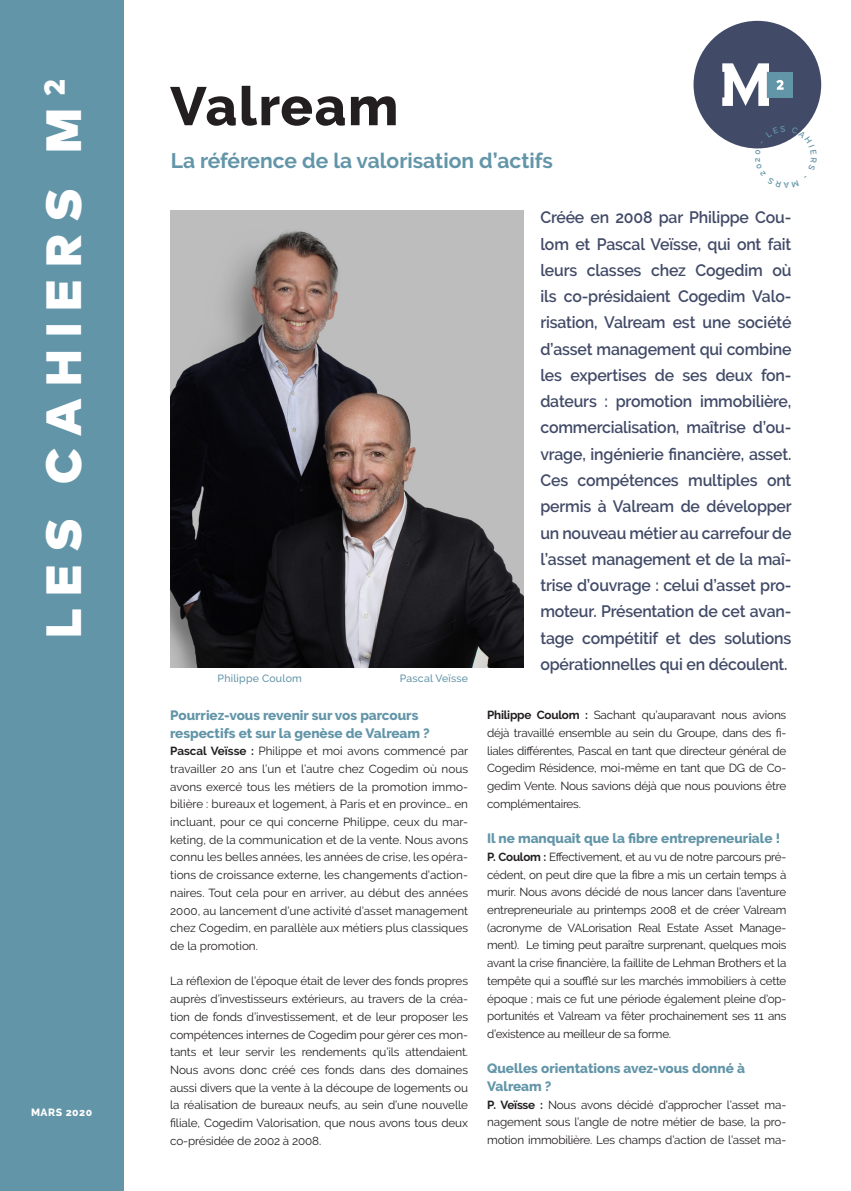
<style>
.page{position:relative;width:851px;height:1191px;background:#fff}
.page>*{position:absolute;margin:0;border:0;box-sizing:border-box;transform-origin:0 0}
.t1{font:800 54px "Raleway";letter-spacing:.03em;color:#231f20}
.t2{font:900 49.5px "Mark Pro";letter-spacing:.25em;color:#fff}
.t3{font:700 21px "Raleway";color:#6295a8}
.t4{font:600 16.5px/26.2px "Raleway";letter-spacing:-.01em;color:#414a67;text-align:justify;scale:.96 1}
.Questions{font:800 13.5px/17.7px "Raleway";color:#6295a8}
.Réponses{font:11.7px/17.7px "Raleway";letter-spacing:-.015em;color:#231f20;text-align:justify}
.t5{font:500 10.5px "Raleway";letter-spacing:.02em;color:#6295a8}
.t6{font:800 10.5px "Raleway";letter-spacing:.05em;color:#fff}
.s1{font-weight:700}
</style>
<div class="page">
<div style="left:0;top:0;width:123px;height:1191px;background:#6295a8"></div>
<div style="left:693px;top:21px;width:128px;height:127px;background:#414a67;border-radius:50%"></div>
<svg style="left:722px;top:63px;width:46px;height:43px"></svg>
<div style="left:766px;top:72px;width:26px;height:25px;background:#6295a8"></div>
<svg style="left:776px;top:80px;width:7px;height:10px"></svg>
<img style="left:171px;top:211px;width:352px;height:457px">
<svg style="left:755px;top:125px;width:52px;height:24px"></svg>
<p class="t2" style="left:25px;top:637px;width:560px;rotate:-90deg">LES CAHIERS M <sup>2</sup></p>
<p class="t6" style="left:31px;top:1106px;width:63px">MARS 2020</p>
<p class="t1" style="left:170px;top:76px;width:230px">Valream</p>
<p class="t3" style="left:171px;top:149px;width:383px">La référence de la valorisation d’actifs</p>
<p class="t5" style="left:217px;top:672px;width:86px">Philippe Coulom</p>
<p class="t5" style="left:400px;top:672px;width:70px">Pascal Veïsse</p>
<p class="Questions" style="left:170px;top:706px;width:250px">Pourriez-vous revenir sur vos parcours</p>
<p class="Questions" style="left:170px;top:724px;width:261px">respectifs et sur la genèse de Valream ?</p>
<p class="Réponses" style="left:170px;top:742px;width:299px"><span class="s1">Pascal Veïsse :</span> Philippe et moi avons commencé par travailler 20 ans l’un et l’autre chez Cogedim où nous avons exercé tous les métiers de la promotion immo&shy;bilière : bureaux et logement, à Paris et en province… en incluant, pour ce qui concerne Philippe, ceux du mar&shy;keting, de la communication et de la vente. Nous avons connu les belles années, les années de crise, les opéra&shy;tions de croissance externe, les changements d’action&shy;naires. Tout cela pour en arriver, au début des années 2000, au lancement d’une activité d’asset management chez Cogedim, en parallèle aux métiers plus classiques de la promotion.</p>
<p class="Réponses" style="left:170px;top:972px;width:299px">La réflexion de l’époque était de lever des fonds propres auprès d’investisseurs extérieurs, au travers de la créa&shy;tion de fonds d’investissement, et de leur proposer les compétences internes de Cogedim pour gérer ces mon&shy;tants et leur servir les rendements qu’ils attendaient.<br>Nous avons donc créé ces fonds dans des domaines aussi divers que la vente à la découpe de logements ou la réalisation de bureaux neufs, au sein d’une nouvelle filiale, Cogedim Valorisation, que nous avons tous deux co-présidée de 2002 à 2008.</p>
<p class="t4" style="left:540px;top:204px;width:263px">Créée en 2008 par Philippe Cou&shy;lom et Pascal Veïsse, qui ont fait leurs classes chez Cogedim où ils co-présidaient Cogedim Valo&shy;risation, Valream est une société d’asset management qui combine les expertises de ses deux fon&shy;dateurs : promotion immobilière, commercialisation, maîtrise d’ou&shy;vrage, ingénierie financière, asset.<br>Ces compétences multiples ont permis à Valream de développer un nouveau métier au carrefour de l’asset management et de la maî&shy;trise d’ouvrage : celui d’asset pro&shy;moteur. Présentation de cet avan&shy;tage compétitif et des solutions opérationnelles qui en découlent.</p>
<p class="Réponses" style="left:487px;top:706px;width:300px"><span class="s1">Philippe Coulom :</span> Sachant qu’auparavant nous avions déjà travaillé ensemble au sein du Groupe, dans des fi&shy;liales différentes, Pascal en tant que directeur général de Cogedim Résidence, moi-même en tant que DG de Co&shy;gedim Vente. Nous savions déjà que nous pouvions être complémentaires.</p>
<p class="Questions" style="left:487px;top:829px;width:294px">Il ne manquait que la fibre entrepreneuriale !</p>
<p class="Réponses" style="left:487px;top:848px;width:300px"><span class="s1">P. Coulom :</span> Effectivement, et au vu de notre parcours pré&shy;cédent, on peut dire que la fibre a mis un certain temps à murir. Nous avons décidé de nous lancer dans l’aventure entrepreneuriale au printemps 2008 et de créer Valream (acronyme de VALorisation Real Estate Asset Manage&shy;ment). Le timing peut paraître surprenant, quelques mois avant la crise financière, la faillite de Lehman Brothers et la tempête qui a soufflé sur les marchés immobiliers à cette époque ; mais ce fut une période également pleine d’op&shy;portunités et Valream va fêter prochainement ses 11 ans d’existence au meilleur de sa forme.</p>
<p class="Questions" style="left:487px;top:1059px;width:259px">Quelles orientations avez-vous donné à<br>Valream ?</p>
<p class="Réponses" style="left:487px;top:1095px;width:300px"><span class="s1">P. Veïsse :</span> Nous avons décidé d’approcher l’asset ma&shy;nagement sous l’angle de notre métier de base, la pro&shy;motion immobilière. Les champs d’action de l’asset ma-</p>
</div>
